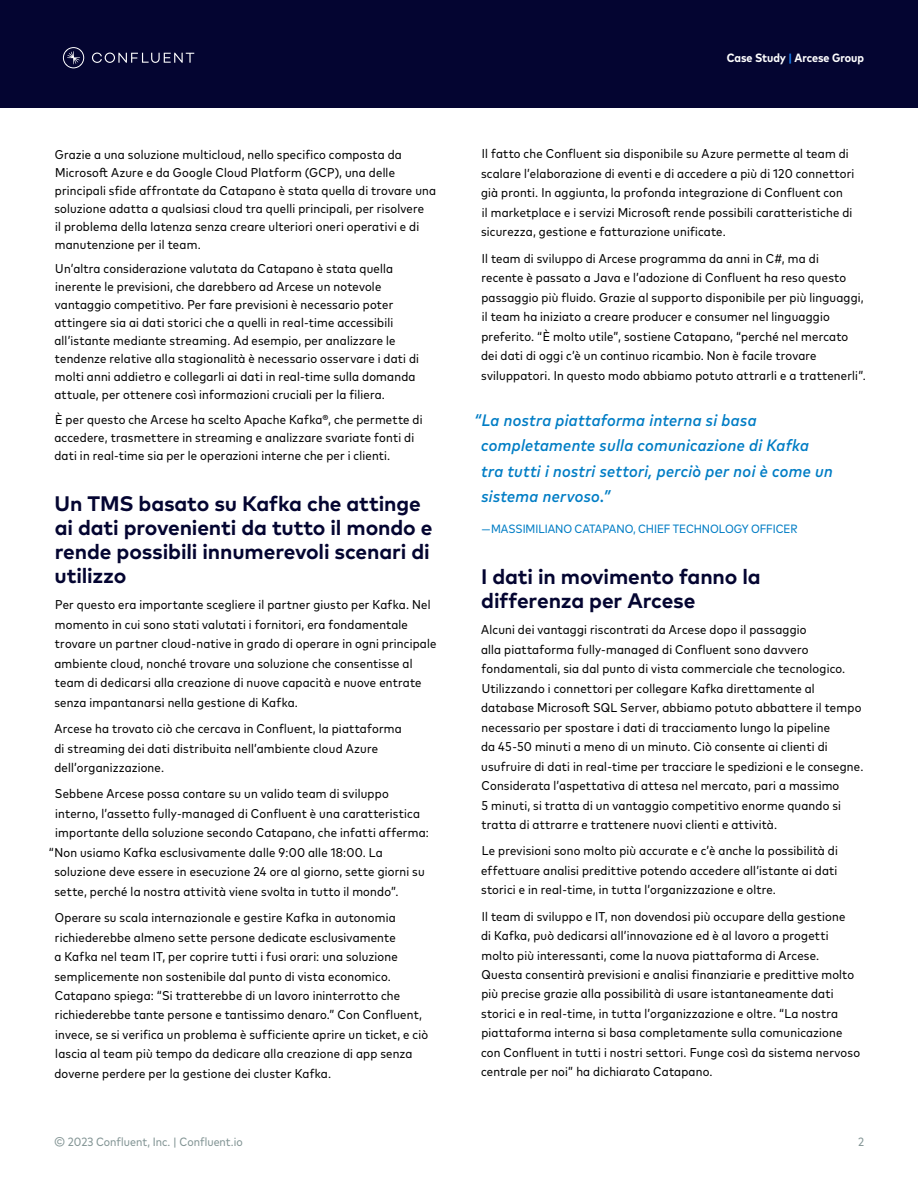
<style>
.page{position:relative;width:918px;height:1188px;background:#fff}
.page>*{position:absolute;margin:0;border:0;box-sizing:border-box;transform-origin:0 0}
.t1{font:700 21px/24px "Mark Pro";letter-spacing:-.005em;color:#040531}
.t2{font:italic 500 condensed 16.5px/25.5px "Mark Pro";letter-spacing:.02em;color:#007dc5}
.t3{font:condensed 12.75px/19.5px "Mark Pro";letter-spacing:.015em;color:#000}
.t4{font:condensed 12px "Mark Pro";color:#007dc5}
.t5{font:condensed 12px "Mark Pro";color:#829494}
.t6{font:700 condensed 12px "Mark Pro";color:#fff}
.s1{color:#197eed}
</style>
<div class="page">
<div style="left:0;top:0;width:918px;height:108px;background:#040531"></div>
<svg style="left:92px;top:53px;width:102px;height:10px"></svg>
<svg style="left:63px;top:47px;width:21px;height:21px"></svg>
<p class="t3" style="left:55px;top:144px;width:383px;line-height:18px">Grazie a una soluzione multicloud, nello specifico composta da Microsoft Azure e da Google Cloud Platform (GCP), una delle principali sfide affrontate da Catapano è stata quella di trovare una soluzione adatta a qualsiasi cloud tra quelli principali, per risolvere<br>il problema della latenza senza creare ulteriori oneri operativi e di manutenzione per il team.</p>
<p class="t3" style="left:54px;top:259px;width:366px;line-height:18px">Un’altra considerazione valutata da Catapano è stata quella inerente le previsioni, che darebbero ad Arcese un notevole vantaggio competitivo. Per fare previsioni è necessario poter attingere sia ai dati storici che a quelli in real-time accessibili all’istante mediante streaming. Ad esempio, per analizzare le tendenze relative alla stagionalità è necessario osservare i dati di molti anni addietro e collegarli ai dati in real-time sulla domanda attuale, per ottenere così informazioni cruciali per la filiera.</p>
<p class="t3" style="left:54px;top:410px;width:370px;line-height:18px">È per questo che Arcese ha scelto Apache Kafka®, che permette di accedere, trasmettere in streaming e analizzare svariate fonti di dati in real-time sia per le operazioni interne che per i clienti.</p>
<h1 class="t1" style="left:54px;top:490px;width:380px">Un TMS basato su Kafka che attinge ai dati provenienti da tutto il mondo e rende possibili innumerevoli scenari di utilizzo</h1>
<p class="t3" style="left:54px;top:594px;width:384px">Per questo era importante scegliere il partner giusto per Kafka. Nel momento in cui sono stati valutati i fornitori, era fondamentale trovare un partner cloud-native in grado di operare in ogni principale ambiente cloud, nonché trovare una soluzione che consentisse al team di dedicarsi alla creazione di nuove capacità e nuove entrate senza impantanarsi nella gestione di Kafka.</p>
<p class="t3" style="left:54px;top:718px;width:349px">Arcese ha trovato ciò che cercava in Confluent, la piattaforma di streaming dei dati distribuita nell’ambiente cloud Azure dell’organizzazione.</p>
<p class="t3" style="left:55px;top:783px;width:335px">Sebbene Arcese possa contare su un valido team di sviluppo</p>
<p class="t3" style="left:55px;top:803px;width:366px">interno, l’assetto fully-managed di Confluent è una caratteristica</p>
<p class="t3" style="left:55px;top:822px;width:375px">importante della soluzione secondo Catapano, che infatti afferma:</p>
<p class="t3" style="left:49px;top:842px;width:335px">“Non usiamo Kafka esclusivamente dalle 9:00 alle 18:00. La</p>
<p class="t3" style="left:54px;top:861px;width:372px">soluzione deve essere in esecuzione 24 ore al giorno, sette giorni su</p>
<p class="t3" style="left:54px;top:881px;width:346px">sette, perché la nostra attività viene svolta in tutto il mondo”.</p>
<p class="t3" style="left:54px;top:907px;width:375px">Operare su scala internazionale e gestire Kafka in autonomia richiederebbe almeno sette persone dedicate esclusivamente<br>a Kafka nel team IT, per coprire tutti i fusi orari: una soluzione semplicemente non sostenibile dal punto di vista economico.<br>Catapano spiega: “Si tratterebbe di un lavoro ininterrotto che richiederebbe tante persone e tantissimo denaro.” Con Confluent, invece, se si verifica un problema è sufficiente aprire un ticket, e ciò lascia al team più tempo da dedicare alla creazione di app senza doverne perdere per la gestione dei cluster Kafka.</p>
<p class="t6" style="left:727px;top:49px;width:139px">Case Study <span class="s1">|</span> Arcese Group</p>
<p class="t3" style="left:481px;top:143px;width:375px">Il fatto che Confluent sia disponibile su Azure permette al team di scalare l’elaborazione di eventi e di accedere a più di 120 connettori già pronti. In aggiunta, la profonda integrazione di Confluent con<br>il marketplace e i servizi Microsoft rende possibili caratteristiche di sicurezza, gestione e fatturazione unificate.</p>
<p class="t3" style="left:481px;top:247px;width:386px">Il team di sviluppo di Arcese programma da anni in C#, ma di<br>recente è passato a Java e l’adozione di Confluent ha reso questo passaggio più fluido. Grazie al supporto disponibile per più linguaggi, il team ha iniziato a creare producer e consumer nel linguaggio preferito. “È molto utile”, sostiene Catapano, “perché nel mercato dei dati di oggi c’è un continuo ricambio. Non è facile trovare sviluppatori. In questo modo abbiamo potuto attrarli e a trattenerli”.</p>
<p class="t2" style="left:481px;top:406px;width:353px;text-indent:-7px">“La nostra piattaforma interna si basa completamente sulla comunicazione di Kafka tra tutti i nostri settori, perciò per noi è come un sistema nervoso.”</p>
<p class="t4" style="left:482px;top:520px;width:317px">— MASSIMILIANO CATAPANO, CHIEF TECHNOLOGY OFFICER</p>
<h1 class="t1" style="left:481px;top:563px;width:281px">I dati in movimento fanno la differenza per Arcese</h1>
<p class="t3" style="left:481px;top:619px;width:384px">Alcuni dei vantaggi riscontrati da Arcese dopo il passaggio<br>alla piattaforma fully-managed di Confluent sono davvero fondamentali, sia dal punto di vista commerciale che tecnologico.<br>Utilizzando i connettori per collegare Kafka direttamente al database Microsoft SQL Server, abbiamo potuto abbattere il tempo necessario per spostare i dati di tracciamento lungo la pipeline<br>da 45-50 minuti a meno di un minuto. Ciò consente ai clienti di usufruire di dati in real-time per tracciare le spedizioni e le consegne.<br>Considerata l’aspettativa di attesa nel mercato, pari a massimo<br>5 minuti, si tratta di un vantaggio competitivo enorme quando si tratta di attrarre e trattenere nuovi clienti e attività.</p>
<p class="t3" style="left:481px;top:840px;width:358px;text-align:justify">Le previsioni sono molto più accurate e c’è anche la possibilità di effettuare analisi predittive potendo accedere all’istante ai dati storici e in real-time, in tutta l’organizzazione e oltre.</p>
<p class="t3" style="left:481px;top:905px;width:381px">Il team di sviluppo e IT, non dovendosi più occupare della gestione<br>di Kafka, può dedicarsi all’innovazione ed è al lavoro a progetti molto più interessanti, come la nuova piattaforma di Arcese.<br>Questa consentirà previsioni e analisi finanziarie e predittive molto più precise grazie alla possibilità di usare istantaneamente dati storici e in real-time, in tutta l’organizzazione e oltre. “La nostra piattaforma interna si basa completamente sulla comunicazione con Confluent in tutti i nostri settori. Funge così da sistema nervoso centrale per noi” ha dichiarato Catapano.</p>
<p class="t5" style="left:54px;top:1133px;width:190px">© 2023 Confluent, Inc. | Confluent.io</p>
<p class="t5" style="left:858px;top:1133px;width:7px">2</p>
</div>
